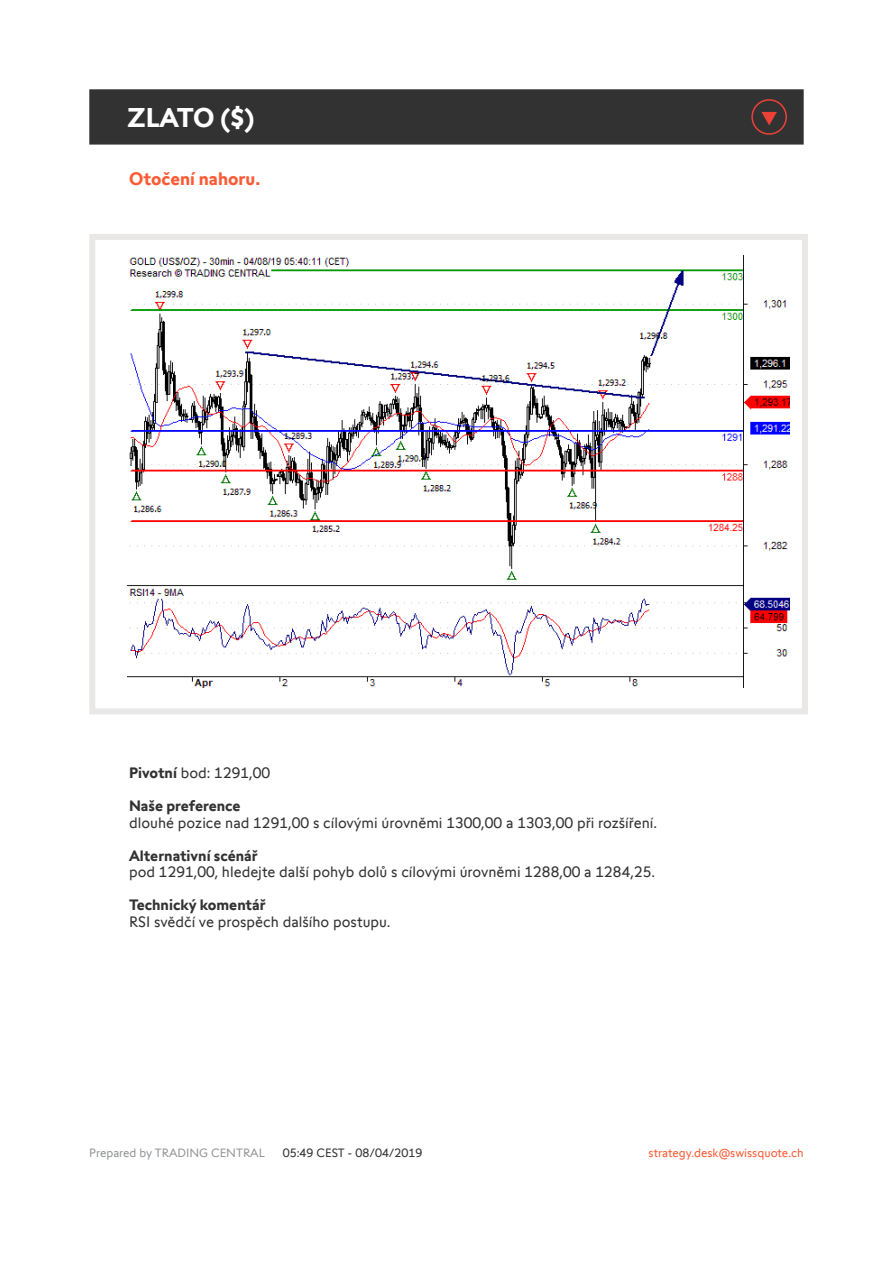
<style>
.page{position:relative;width:893px;height:1263px;background:#fff}
.page>*{position:absolute;margin:0;border:0;box-sizing:border-box;transform-origin:0 0}
.t1{font:700 27px "Swissquote CT";letter-spacing:-.015em;color:#fff}
.t2{font:700 18px "Swissquote CT";color:#fa5b35}
.t3{font:15px "Swissquote CT";color:#323232}
.t4{font:700 15px "Swissquote CT";color:#323232}
.t5{font:12px "Swissquote CT";color:#fa5b35}
.t6{font:12px "Swissquote CT";color:#939598}
.t7{font:12px "Swissquote CT";color:#323232}
.s1{font-weight:700}
</style>
<div class="page">
<div style="left:89px;top:234px;width:719px;height:480px;border:6px solid #e9e8e7"></div>
<div style="left:89px;top:89px;width:715px;height:56px;background:#323232;border:2px solid #323232"></div>
<img style="left:128px;top:255px;width:661px;height:432px">
<svg style="left:751px;top:99px;width:36px;height:36px"></svg>
<h1 class="t1" style="left:128px;top:101px;width:128px">ZLATO ($)</h1>
<p class="t2" style="left:129px;top:168px;width:133px">Otočení nahoru.</p>
<p class="t3" style="left:129px;top:764px;width:143px"><span class="s1">Pivotní</span> bod: 1291,00</p>
<p class="t4" style="left:129px;top:797px;width:113px">Naše preference</p>
<p class="t3" style="left:129px;top:814px;width:530px">dlouhé pozice nad 1291,00 s cílovými úrovněmi 1300,00 a 1303,00 při rozšíření.</p>
<p class="t4" style="left:129px;top:846px;width:130px">Alternativní scénář</p>
<p class="t3" style="left:129px;top:863px;width:528px">pod 1291,00, hledejte další pohyb dolů s cílovými úrovněmi 1288,00 a 1284,25.</p>
<p class="t4" style="left:129px;top:896px;width:138px">Technický komentář</p>
<p class="t3" style="left:129px;top:913px;width:263px">RSI svědčí ve prospěch dalšího postupu.</p>
<p class="t6" style="left:89px;top:1145px;width:177px">Prepared by TRADING CENTRAL</p>
<p class="t7" style="left:283px;top:1145px;width:141px">05:49 CEST - 08/04/2019</p>
<p class="t5" style="left:649px;top:1145px;width:157px">strategy.desk@swissquote.ch</p>
</div>
